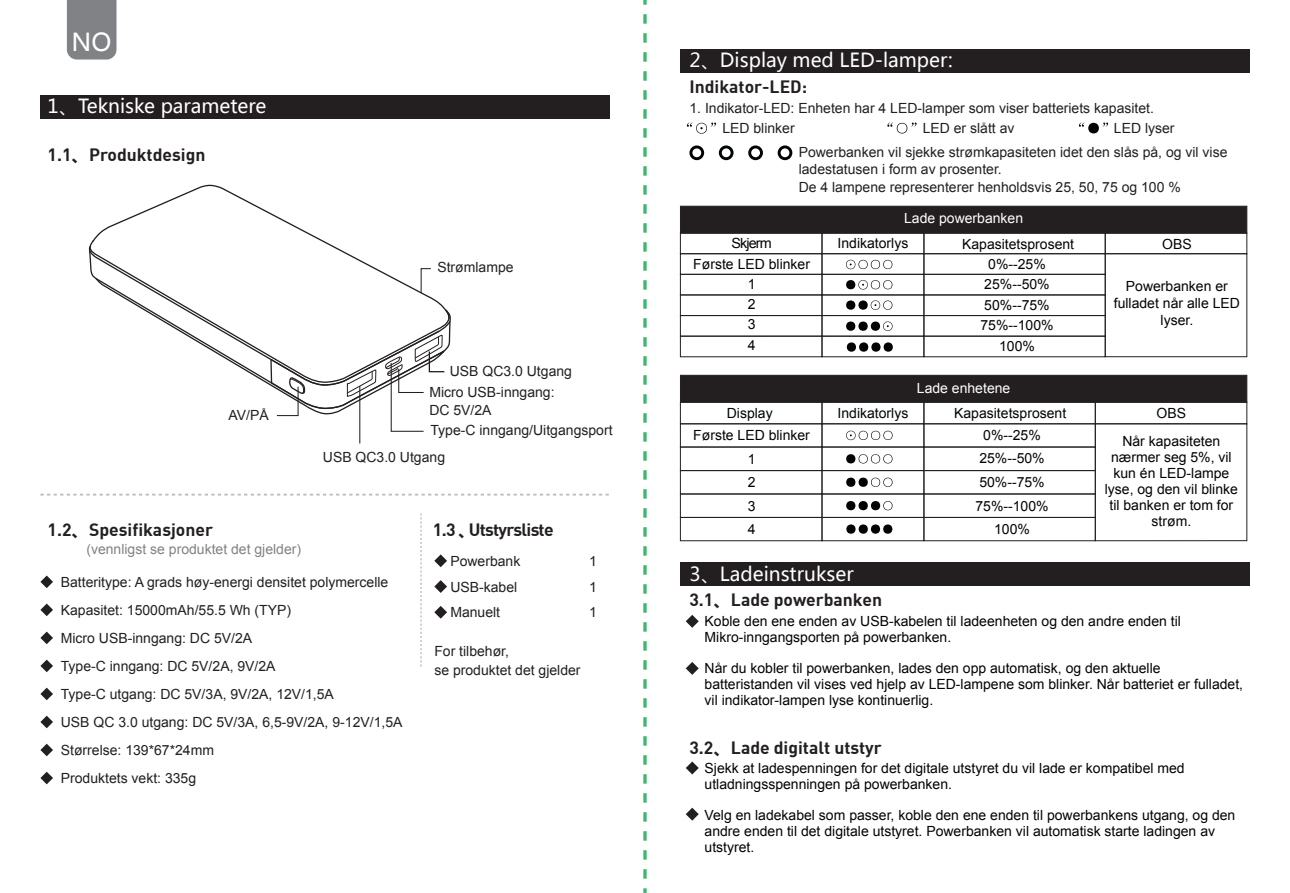
<style>
.page{position:relative;width:1290px;height:893px;background:#fff}
.page>*{position:absolute;margin:0;border:0;box-sizing:border-box;transform-origin:0 0}
.t1{font:24.5px "Microsoft Ya Hei";color:#fff}
.t2{font:19.25px "Microsoft Ya Hei";color:#fff}
.t3{font:700 17.5px "DIN";color:#231f20}
.t4{font:700 17.5px "DIN";letter-spacing:-.04em;color:#231f20}
.t5{font:14px/15.8px "Arial";color:#020403;text-align:center}
.t6{font:14px/28px "Arial";color:#231f20}
.t7{font:14px "Arial";color:#808285}
.t8{font:14px "Arial";color:#fff}
.s1{font-family:"Microsoft Ya Hei"}
</style>
<div class="page">
<svg style="left:40px;top:494px;width:569px;height:2px"></svg>
<div style="left:40px;top:96px;width:569px;height:23px;background:#231f20"></div>
<svg style="left:434px;top:554px;width:13px;height:13px"></svg>
<svg style="left:434px;top:580px;width:13px;height:13px"></svg>
<svg style="left:434px;top:606px;width:13px;height:13px"></svg>
<svg style="left:420px;top:513px;width:2px;height:153px"></svg>
<div style="left:67px;top:0;width:49px;height:60px;background:#808285"></div>
<svg style="left:40px;top:772px;width:13px;height:12px"></svg>
<svg style="left:40px;top:575px;width:13px;height:13px"></svg>
<svg style="left:40px;top:632px;width:13px;height:12px"></svg>
<svg style="left:40px;top:604px;width:13px;height:12px"></svg>
<svg style="left:40px;top:660px;width:13px;height:12px"></svg>
<svg style="left:40px;top:688px;width:13px;height:12px"></svg>
<svg style="left:40px;top:716px;width:13px;height:12px"></svg>
<svg style="left:40px;top:744px;width:13px;height:12px"></svg>
<div style="left:680px;top:50px;width:570px;height:23px;background:#231f20"></div>
<div style="left:680px;top:562px;width:570px;height:24px;background:#231f20"></div>
<div style="left:923px;top:447px;width:173px;height:24px;border:1px solid #231f20"></div>
<div style="left:680px;top:423px;width:142px;height:24px;border:1px solid #231f20"></div>
<div style="left:680px;top:447px;width:142px;height:24px;border:1px solid #231f20"></div>
<div style="left:680px;top:470px;width:142px;height:24px;border:1px solid #231f20"></div>
<div style="left:680px;top:493px;width:142px;height:25px;border:1px solid #231f20"></div>
<div style="left:680px;top:517px;width:142px;height:24px;border:1px solid #231f20"></div>
<div style="left:821px;top:402px;width:103px;height:22px;border:1px solid #231f20"></div>
<div style="left:821px;top:423px;width:103px;height:24px;border:1px solid #231f20"></div>
<div style="left:821px;top:447px;width:103px;height:24px;border:1px solid #231f20"></div>
<div style="left:821px;top:470px;width:103px;height:24px;border:1px solid #231f20"></div>
<div style="left:821px;top:493px;width:103px;height:25px;border:1px solid #231f20"></div>
<div style="left:821px;top:517px;width:103px;height:24px;border:1px solid #231f20"></div>
<div style="left:923px;top:423px;width:173px;height:24px;border:1px solid #231f20"></div>
<div style="left:923px;top:470px;width:173px;height:24px;border:1px solid #231f20"></div>
<div style="left:923px;top:493px;width:173px;height:25px;border:1px solid #231f20"></div>
<div style="left:923px;top:517px;width:173px;height:24px;border:1px solid #231f20"></div>
<div style="left:1095px;top:423px;width:152px;height:118px;border:1px solid #231f20"></div>
<div style="left:680px;top:375px;width:567px;height:28px;background:#231f20;border:1px solid #231f20"></div>
<div style="left:680px;top:253px;width:142px;height:22px;border:1px solid #231f20"></div>
<div style="left:680px;top:274px;width:142px;height:21px;border:1px solid #231f20"></div>
<div style="left:680px;top:294px;width:142px;height:22px;border:1px solid #231f20"></div>
<div style="left:680px;top:315px;width:142px;height:22px;border:1px solid #231f20"></div>
<div style="left:680px;top:336px;width:142px;height:21px;border:1px solid #231f20"></div>
<div style="left:821px;top:253px;width:103px;height:22px;border:1px solid #231f20"></div>
<div style="left:821px;top:274px;width:103px;height:21px;border:1px solid #231f20"></div>
<div style="left:821px;top:294px;width:103px;height:22px;border:1px solid #231f20"></div>
<div style="left:821px;top:315px;width:103px;height:22px;border:1px solid #231f20"></div>
<div style="left:821px;top:336px;width:103px;height:21px;border:1px solid #231f20"></div>
<div style="left:923px;top:253px;width:183px;height:22px;border:1px solid #231f20"></div>
<div style="left:923px;top:294px;width:183px;height:22px;border:1px solid #231f20"></div>
<div style="left:923px;top:315px;width:183px;height:22px;border:1px solid #231f20"></div>
<div style="left:923px;top:336px;width:183px;height:21px;border:1px solid #231f20"></div>
<div style="left:1105px;top:253px;width:142px;height:104px;border:1px solid #231f20"></div>
<div style="left:680px;top:206px;width:567px;height:28px;background:#231f20;border:1px solid #231f20"></div>
<svg style="left:686px;top:761px;width:13px;height:13px"></svg>
<svg style="left:689px;top:145px;width:15px;height:15px"></svg>
<svg style="left:719px;top:145px;width:14px;height:15px"></svg>
<svg style="left:748px;top:145px;width:15px;height:15px"></svg>
<svg style="left:778px;top:145px;width:14px;height:15px"></svg>
<svg style="left:686px;top:615px;width:13px;height:13px"></svg>
<svg style="left:686px;top:662px;width:13px;height:13px"></svg>
<svg style="left:686px;top:808px;width:13px;height:13px"></svg>
<svg style="left:847px;top:342px;width:46px;height:10px"></svg>
<svg style="left:846px;top:260px;width:46px;height:9px"></svg>
<svg style="left:846px;top:280px;width:46px;height:10px"></svg>
<svg style="left:846px;top:300px;width:46px;height:10px"></svg>
<svg style="left:846px;top:321px;width:46px;height:10px"></svg>
<svg style="left:846px;top:524px;width:46px;height:10px"></svg>
<svg style="left:846px;top:431px;width:46px;height:9px"></svg>
<svg style="left:846px;top:454px;width:46px;height:9px"></svg>
<svg style="left:846px;top:478px;width:46px;height:9px"></svg>
<svg style="left:846px;top:501px;width:46px;height:9px"></svg>
<svg style="left:687px;top:122px;width:29px;height:12px"></svg>
<svg style="left:887px;top:122px;width:29px;height:11px"></svg>
<svg style="left:1079px;top:122px;width:29px;height:11px"></svg>
<hr style="left:359px;top:386px;width:1px;height:57px;background:#231f20">
<svg style="left:88px;top:184px;width:363px;height:248px"></svg>
<svg style="left:643px;top:0;width:4px;height:5px"></svg>
<svg style="left:643px;top:14px;width:4px;height:879px"></svg>
<h1 class="t1" style="left:71px;top:25px;width:41px">NO</h1>
<h2 class="t2" style="left:47px;top:93px;width:220px">1、Tekniske parametere</h2>
<p class="t3" style="left:48px;top:143px;width:159px">1.1<span class="s1">、</span>Produktdesign</p>
<p class="t6" style="left:229px;top:402px;width:42px">AV/PÅ</p>
<p class="t3" style="left:48px;top:518px;width:167px">1.2<span class="s1">、</span>Spesifikasjoner</p>
<p class="t6" style="left:437px;top:254px;width:78px">Strømlampe</p>
<p class="t6" style="left:450px;top:357px;width:124px">USB QC3.0 Utgang</p>
<p class="t6" style="left:429px;top:384px;width:127px;line-height:17.5px">Micro USB-inngang:<br>DC 5V/2A</p>
<p class="t6" style="left:430px;top:417px;width:184px">Type-C inngang/Uitgangsport</p>
<p class="t6" style="left:323px;top:443px;width:124px">USB QC3.0 Utgang</p>
<p class="t4" style="left:433px;top:518px;width:122px">1.3 <span class="s1">、</span>Utstyrsliste</p>
<p class="t7" style="left:86px;top:540px;width:216px">(vennligst se produktet det gjelder)</p>
<p class="t6" style="left:61px;top:568px;width:343px">Batteritype: A grads høy-energi densitet polymercelle Kapasitet: 15000mAh/55.5 Wh (TYP)<br>Micro USB-inngang: DC 5V/2A<br>Type-C inngang: DC 5V/2A, 9V/2A<br>Type-C utgang: DC 5V/3A, 9V/2A, 12V/1,5A<br>USB QC 3.0 utgang: DC 5V/3A, 6,5-9V/2A, 9-12V/1,5A Størrelse: 139*67*24mm<br>Produktets vekt: 335g</p>
<p class="t6" style="left:450px;top:549px;width:72px;line-height:25.6px">Powerbank<br>USB-kabel<br>Manuelt</p>
<p class="t6" style="left:434px;top:642px;width:148px;line-height:18.6px">For tilbehør,<br>se produktet det gjelder</p>
<p class="t6" style="left:589px;top:549px;width:9px;line-height:25.6px;text-align:justify">1<br>1<br>1</p>
<h2 class="t2" style="left:689px;top:47px;width:265px">2、Display med LED-lamper:</h2>
<p class="t3" style="left:689px;top:75px;width:119px">Indikator-LED:</p>
<p class="t6" style="left:689px;top:94px;width:466px">1. Indikator-LED: Enheten har 4 LED-lamper som viser batteriets kapasitet.</p>
<p class="t6" style="left:722px;top:114px;width:74px">LED blinker</p>
<p class="t6" style="left:923px;top:114px;width:93px">LED er slått av</p>
<p class="t6" style="left:1114px;top:114px;width:62px">LED lyser</p>
<p class="t6" style="left:799px;top:143px;width:430px;line-height:17.5px">Powerbanken vil sjekke strømkapasiteten idet den slås på, og vil vise ladestatusen i form av prosenter.<br>De 4 lampene representerer henholdsvis 25, 50, 75 og 100 %</p>
<p class="t5" style="left:693px;top:234px;width:118px;line-height:20.3px">Skjerm<br>Første LED blinker<br>1<br>2<br>3<br>4</p>
<p class="t5" style="left:693px;top:402px;width:118px;line-height:23.1px">Display<br>Første LED blinker<br>1<br>2<br>3<br>4</p>
<p class="t8" style="left:904px;top:209px;width:121px">Lade powerbanken</p>
<p class="t5" style="left:837px;top:235px;width:72px">Indikatorlys</p>
<p class="t5" style="left:962px;top:236px;width:114px">Kapasitetsprosent</p>
<p class="t5" style="left:1162px;top:236px;width:31px">OBS</p>
<p class="t5" style="left:980px;top:254px;width:75px;line-height:20.7px">0%--25%<br>25%--50%<br>50%--75%<br>75%--100%<br>100%</p>
<p class="t5" style="left:1114px;top:278px;width:128px;line-height:16.8px">Powerbanken er fulladet når alle LED lyser.</p>
<p class="t5" style="left:837px;top:405px;width:72px">Indikatorlys</p>
<p class="t8" style="left:917px;top:379px;width:95px">Lade enhetene</p>
<p class="t5" style="left:954px;top:405px;width:114px">Kapasitetsprosent</p>
<p class="t5" style="left:975px;top:423px;width:75px;line-height:23.4px">0%--25%<br>25%--50%<br>50%--75%<br>75%--100%<br>100%</p>
<p class="t5" style="left:1156px;top:405px;width:31px">OBS</p>
<p class="t5" style="left:1105px;top:433px;width:135px">Når kapasiteten nærmer seg 5%, vil kun én LED-lampe lyse, og den vil blinke til banken er tom for strøm.</p>
<h2 class="t2" style="left:689px;top:561px;width:166px">3、Ladeinstrukser</h2>
<p class="t5" style="left:704px;top:613px;width:478px;text-align:left">Koble den ene enden av USB-kabelen til ladeenheten og den andre enden til<br>Mikro-inngangsporten på powerbanken.</p>
<p class="t5" style="left:704px;top:661px;width:540px;text-align:left">Når du kobler til powerbanken, lades den opp automatisk, og den aktuelle batteristanden vil vises ved hjelp av LED-lampene som blinker. Når batteriet er fulladet, vil indikator-lampen lyse kontinuerlig.</p>
<p class="t3" style="left:689px;top:588px;width:194px">3.1<span class="s1">、</span>Lade powerbanken</p>
<p class="t3" style="left:689px;top:736px;width:194px">3.2<span class="s1">、</span>Lade digitalt utstyr</p>
<p class="t5" style="left:704px;top:760px;width:482px;text-align:left">Sjekk at ladespenningen for det digitale utstyret du vil lade er kompatibel med utladningsspenningen på powerbanken.</p>
<p class="t5" style="left:704px;top:807px;width:532px;text-align:left">Velg en ladekabel som passer, koble den ene enden til powerbankens utgang, og den andre enden til det digitale utstyret. Powerbanken vil automatisk starte ladingen av utstyret.</p>
</div>
